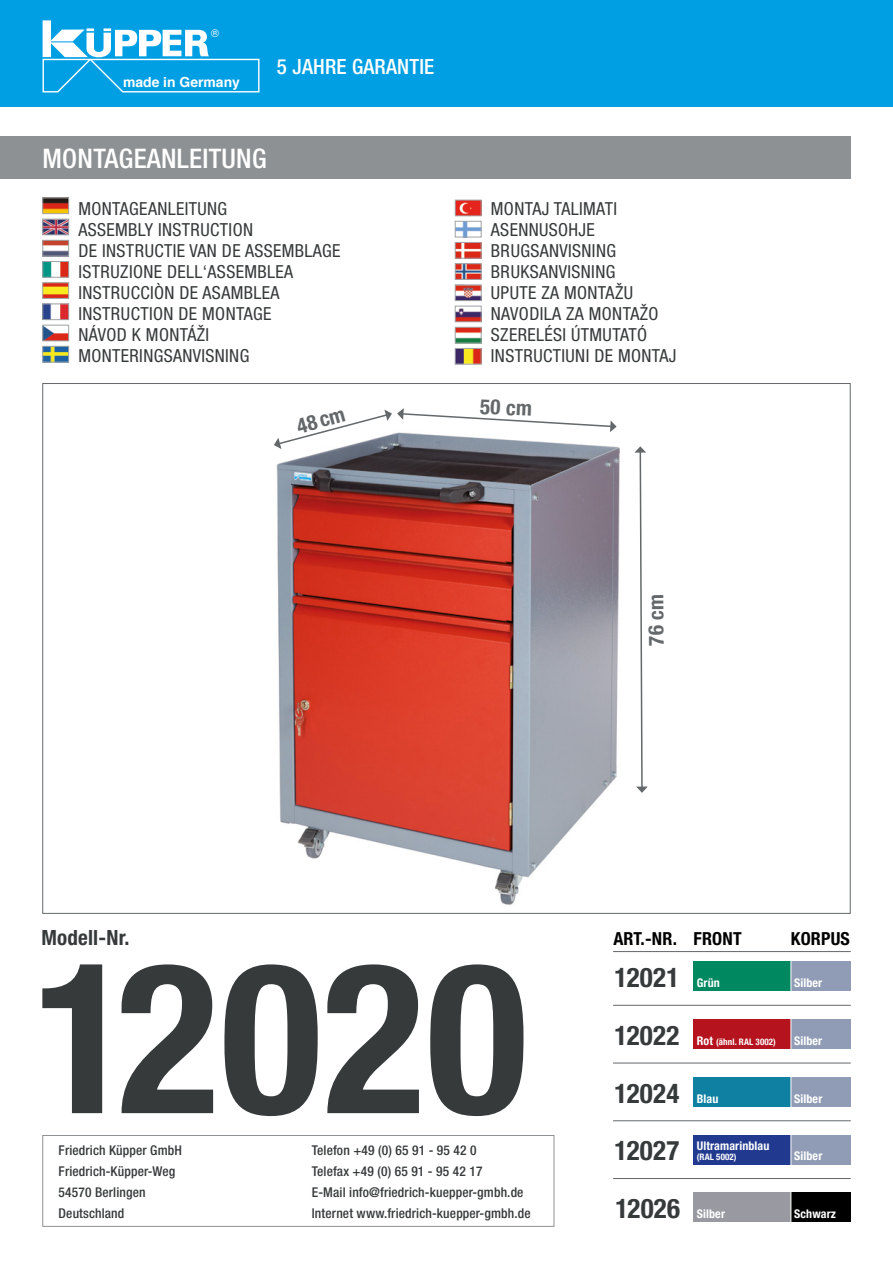
<style>
.page{position:relative;width:893px;height:1263px;background:#fff}
.page>*{position:absolute;margin:0;border:0;box-sizing:border-box;transform-origin:0 0}
.t1{font:700 condensed 210px "Helvetica Neue LT Std";letter-spacing:.01em;color:#373a3b}
.t2{font:700 condensed 27px "Helvetica Neue LT Std";letter-spacing:.01em;color:#373a3b}
.t3{font:500 condensed 27px "Helvetica Neue LT Std";letter-spacing:.01em;color:#fff}
.t4{font:500 condensed 21px "Helvetica Neue LT Std";letter-spacing:.01em;color:#fff}
.t5{font:700 condensed 21px "Helvetica Neue LT Std";color:#64686a}
.t6{font:700 condensed 21px "Helvetica Neue LT Std";letter-spacing:.01em;color:#373a3b}
.t7{font:condensed 18px/21px "Helvetica Neue LT Std";letter-spacing:.02em;color:#373a3b}
.t8{font:700 condensed 18px "Helvetica Neue LT Std";letter-spacing:.01em;color:#000}
.t9{font:700 13.95px "Helvetica";color:#fff}
.t10{font:500 condensed 13.5px/21px "Helvetica Neue LT Std";letter-spacing:.01em;color:#373a3b}
.t11{font:700 condensed 12px "Helvetica Neue LT Std";letter-spacing:.01em;color:#fff}
.t12{font:10.65px "Helvetica";color:#fff}
.t13{font:700 condensed 9px "Helvetica Neue LT Std";letter-spacing:.01em;color:#fff}
.s1{font-size:12px}
</style>
<div class="page">
<div style="left:0;top:137px;width:851px;height:42px;background:#8e9193"></div>
<div style="left:0;top:0;width:893px;height:106px;background:#009fe3"></div>
<div style="left:43px;top:1135px;width:511px;height:91px;border:1px solid #8e9193"></div>
<svg style="left:43px;top:20px;width:217px;height:72px"></svg>
<img style="left:276px;top:446px;width:344px;height:459px">
<svg style="left:274px;top:408px;width:343px;height:41px"></svg>
<svg style="left:634px;top:446px;width:14px;height:347px"></svg>
<div style="left:694px;top:961px;width:97px;height:30px;background:#008860"></div>
<div style="left:791px;top:961px;width:59px;height:30px;background:#909cb5"></div>
<div style="left:694px;top:1019px;width:97px;height:30px;background:#b5131d"></div>
<div style="left:791px;top:1019px;width:59px;height:30px;background:#909cb5"></div>
<div style="left:694px;top:1077px;width:97px;height:30px;background:#0f80a2"></div>
<div style="left:791px;top:1077px;width:59px;height:30px;background:#909cb5"></div>
<div style="left:694px;top:1135px;width:97px;height:29px;background:#213a8f"></div>
<div style="left:791px;top:1135px;width:59px;height:29px;background:#909cb5"></div>
<div style="left:694px;top:1192px;width:97px;height:30px;background:#9899a1"></div>
<div style="left:791px;top:1192px;width:59px;height:30px;background:#000"></div>
<hr style="left:613px;top:951px;width:237px;height:1px;background:#64686a">
<img style="left:45px;top:200px;width:22px;height:12px">
<div style="left:43px;top:198px;width:26px;height:16px;border:1px solid #a1a5a7"></div>
<img style="left:45px;top:263px;width:22px;height:12px">
<div style="left:43px;top:261px;width:26px;height:16px;border:1px solid #a1a5a7"></div>
<img style="left:45px;top:327px;width:22px;height:12px">
<div style="left:43px;top:325px;width:26px;height:16px;border:1px solid #a1a5a7"></div>
<img style="left:45px;top:221px;width:22px;height:12px">
<div style="left:43px;top:219px;width:26px;height:16px;border:1px solid #a1a5a7"></div>
<img style="left:45px;top:284px;width:22px;height:13px">
<div style="left:43px;top:282px;width:26px;height:17px;border:1px solid #a1a5a7"></div>
<img style="left:45px;top:348px;width:22px;height:12px">
<div style="left:43px;top:346px;width:26px;height:16px;border:1px solid #a1a5a7"></div>
<img style="left:45px;top:242px;width:22px;height:12px">
<div style="left:43px;top:240px;width:26px;height:16px;border:1px solid #a1a5a7"></div>
<img style="left:45px;top:306px;width:22px;height:12px">
<div style="left:43px;top:304px;width:26px;height:16px;border:1px solid #a1a5a7"></div>
<img style="left:457px;top:223px;width:22px;height:12px">
<div style="left:455px;top:221px;width:26px;height:16px;border:1px solid #a1a5a7"></div>
<img style="left:457px;top:287px;width:22px;height:12px">
<div style="left:455px;top:285px;width:26px;height:16px;border:1px solid #a1a5a7"></div>
<img style="left:457px;top:244px;width:22px;height:12px">
<div style="left:455px;top:242px;width:26px;height:16px;border:1px solid #a1a5a7"></div>
<img style="left:457px;top:308px;width:22px;height:12px">
<div style="left:455px;top:306px;width:26px;height:16px;border:1px solid #a1a5a7"></div>
<img style="left:457px;top:265px;width:22px;height:13px">
<div style="left:455px;top:263px;width:26px;height:17px;border:1px solid #a1a5a7"></div>
<img style="left:457px;top:202px;width:22px;height:12px">
<div style="left:455px;top:200px;width:26px;height:16px;border:1px solid #a1a5a7"></div>
<img style="left:457px;top:329px;width:22px;height:12px">
<div style="left:455px;top:327px;width:26px;height:16px;border:1px solid #a1a5a7"></div>
<img style="left:457px;top:350px;width:22px;height:12px">
<div style="left:455px;top:348px;width:26px;height:16px;border:1px solid #a1a5a7"></div>
<hr style="left:790px;top:959px;width:1px;height:275px;background:#fff">
<hr style="left:613px;top:1005px;width:237px;height:1px;background:#64686a">
<hr style="left:613px;top:1120px;width:237px;height:1px;background:#64686a">
<hr style="left:613px;top:1063px;width:237px;height:1px;background:#64686a">
<hr style="left:613px;top:1178px;width:237px;height:1px;background:#64686a">
<p class="t12" style="left:211px;top:25px;width:9px">®</p>
<p class="t9" style="left:123px;top:71px;width:118px">made in Germany</p>
<p class="t4" style="left:277px;top:54px;width:159px">5 Jahre Garantie</p>
<h2 class="t3" style="left:43px;top:142px;width:226px">Montageanleitung</h2>
<p class="t7" style="left:78px;top:198px;width:264px">MONTAGEANLEITUNG<br>ASSEMBLY INSTRUCTION<br>DE INSTRUCTIE VAN DE ASSEMBLAGE<br>ISTRUZIONE DELL‘ASSEMBLEA<br>INSTRUCCIÒN DE ASAMBLEA<br>INSTRUCTION DE MONTAGE<br>NÁVOD K MONTÁŽI<br>MONTERINGSANVISNING</p>
<p class="t7" style="left:491px;top:198px;width:187px">MONTAJ TALIMATI<br>ASENNUSOHJE<br>BRUGSANVISNING<br>BRUKSANVISNING<br>UPUTE ZA MONTAŽU<br>NAVODILA ZA MONTAŽO<br>SZERELÉSI ÚTMUTATÓ<br>INSTRUCTIUNI DE MONTAJ</p>
<p class="t5" style="left:294px;top:414px;width:51px;rotate:-15deg">48 cm</p>
<p class="t5" style="left:481px;top:393px;width:53px;rotate:3deg">50 cm</p>
<p class="t5" style="left:644px;top:646px;width:53px;rotate:-91deg">76 cm</p>
<p class="t6" style="left:41px;top:925px;width:90px">Modell-Nr.</p>
<h1 class="t1" style="left:34px;top:911px;width:495px">12020</h1>
<p class="t10" style="left:59px;top:1140px;width:123px">Friedrich Küpper GmbH<br>Friedrich-Küpper-Weg<br>54570 Berlingen<br>Deutschland</p>
<p class="t10" style="left:312px;top:1140px;width:220px">Telefon +49 (0) 65 91 - 95 42 0<br>Telefax +49 (0) 65 91 - 95 42 17<br>E-Mail info@friedrich-kuepper-gmbh.de Internet www.friedrich-kuepper-gmbh.de</p>
<p class="t8" style="left:613px;top:928px;width:130px">Art.-Nr. Front</p>
<p class="t8" style="left:791px;top:928px;width:60px">Korpus</p>
<h2 class="t2" style="left:615px;top:961px;width:66px">12021</h2>
<p class="t11" style="left:697px;top:975px;width:25px">Grün</p>
<p class="t11" style="left:794px;top:975px;width:30px">Silber</p>
<h2 class="t2" style="left:615px;top:1019px;width:66px">12022</h2>
<p class="t13" style="left:697px;top:1036px;width:81px"><span class="s1">Rot</span> (ähnl. RAL 3002)</p>
<p class="t11" style="left:794px;top:1033px;width:30px">Silber</p>
<h2 class="t2" style="left:615px;top:1077px;width:66px">12024</h2>
<p class="t11" style="left:697px;top:1091px;width:23px">Blau</p>
<p class="t11" style="left:794px;top:1091px;width:30px">Silber</p>
<h2 class="t2" style="left:615px;top:1134px;width:66px">12027</h2>
<p class="t11" style="left:794px;top:1149px;width:30px">Silber</p>
<p class="t11" style="left:697px;top:1138px;width:74px">Ultramarinblau</p>
<p class="t13" style="left:697px;top:1152px;width:41px">(RAL 5002)</p>
<h2 class="t2" style="left:615px;top:1192px;width:66px">12026</h2>
<p class="t11" style="left:697px;top:1206px;width:30px">Silber</p>
<p class="t11" style="left:794px;top:1206px;width:43px">Schwarz</p>
</div>
